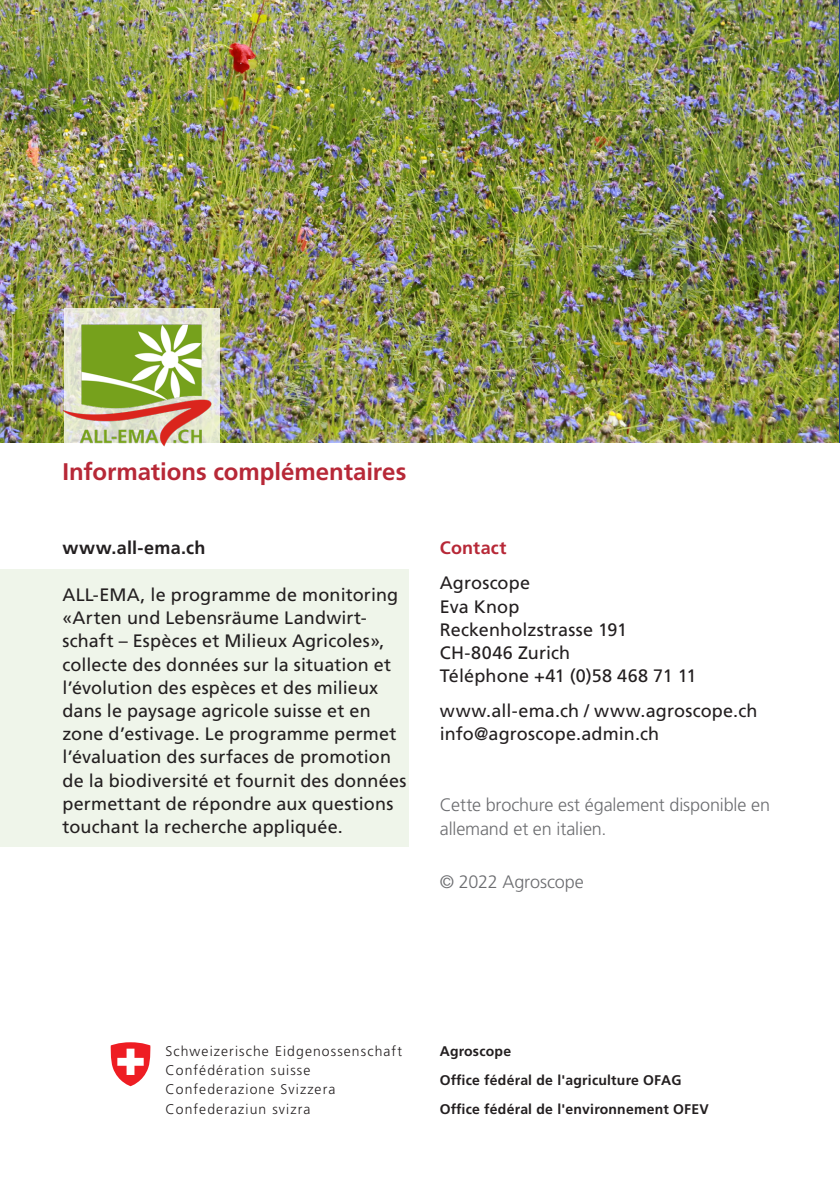
<style>
.page{position:relative;width:840px;height:1191px;background:#fff}
.page>*{position:absolute;margin:0;border:0;box-sizing:border-box;transform-origin:0 0}
._2__Titel_rot{font:700 24px "Frutiger LT Std";color:#b72837}
.Lauftext__Flattersat{font:18px/23.2px "Frutiger LT Std";letter-spacing:.01em;color:#231f20}
.Impressum_links{font:300 18px/24px "Frutiger LT Std";letter-spacing:-.01em;color:#6c6d70}
.Lauftext__Flattersat-2{font:700 18px "Frutiger LT Std";letter-spacing:.01em;color:#231f20}
._3__Titel_rot{font:700 18px "Frutiger LT Std";letter-spacing:.01em;color:#b72837}
.t1{font:300 14px/19.2px "Frutiger LT Std";letter-spacing:.08em;color:#231f20}
.t2{font:700 14px/29px "Frutiger LT Std";letter-spacing:.015em;color:#231f20}
</style>
<div class="page">
<div style="left:0;top:568px;width:408px;height:278px;background:#eff5ea"></div>
<img style="left:0;top:0;width:839px;height:442px">
<svg style="left:110px;top:1042px;width:41px;height:44px"></svg>
<svg style="left:64px;top:308px;width:155px;height:139px;background:#e4e4d8"></svg>
<img style="left:64px;top:325px;width:149px;height:121px">
<p class="_2__Titel_rot" style="left:62px;top:457px;width:345px">Informations complémentaires</p>
<p class="Lauftext__Flattersat-2" style="left:62px;top:537px;width:144px">www.all-ema.ch</p>
<p class="Lauftext__Flattersat" style="left:62px;top:583px;width:345px">ALL-EMA, le programme de monitoring «Arten und Lebensräume Landwirt&shy;schaft – Espèces et Milieux Agricoles», collecte des données sur la situation et l’évolution des espèces et des milieux dans le paysage agricole suisse et en zone d’estivage. Le programme permet l’évaluation des surfaces de promotion de la biodiversité et fournit des données permettant de répondre aux questions touchant la recherche appliquée.</p>
<p class="_3__Titel_rot" style="left:439px;top:537px;width:68px">Contact</p>
<p class="Lauftext__Flattersat" style="left:439px;top:571px;width:258px">Agroscope<br>Eva Knop<br>Reckenholzstrasse 191<br>CH-8046 Zurich<br>Téléphone +41 (0)58 468 71 11</p>
<p class="Lauftext__Flattersat" style="left:439px;top:699px;width:319px">www.all-ema.ch / www.agroscope.ch info@agroscope.admin.ch</p>
<p class="Impressum_links" style="left:439px;top:792px;width:331px">Cette brochure est également disponible en allemand et en italien.</p>
<p class="Impressum_links" style="left:439px;top:870px;width:145px">© 2022 Agroscope</p>
<p class="t1" style="left:165px;top:1041px;width:238px">Schweizerische Eidgenossenschaft<br>Confédération suisse<br>Confederazione Svizzera<br>Confederaziun svizra</p>
<p class="t2" style="left:439px;top:1036px;width:270px">Agroscope<br>Office fédéral de l'agriculture OFAG<br>Office fédéral de l'environnement OFEV</p>
</div>
